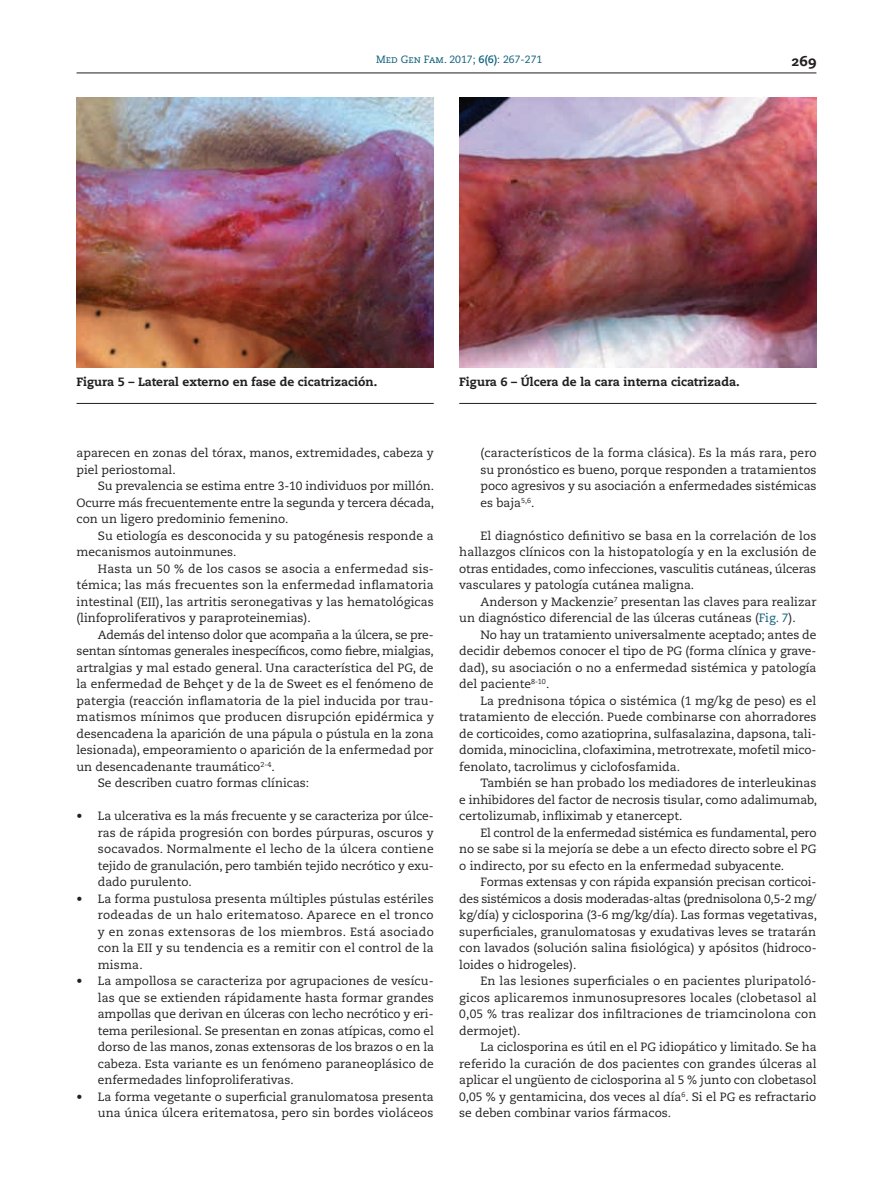
<style>
.page{position:relative;width:893px;height:1191px;background:#fff}
.page>*{position:absolute;margin:0;border:0;box-sizing:border-box;transform-origin:0 0}
.t1{font:14.25px "Caecilia Heavy SC";color:#231f20}
.t2{font:12px/16.5px "Caecilia";color:#231f20;text-align:justify}
.t3{font:800 12px "Caecilia";color:#231f20}
.t4{font:12px "Caecilia";letter-spacing:-.02em;color:#231f20}
.t5{font:12px "Caecilia";letter-spacing:.02em;color:#231f20}
.t6{font:10.5px "Caecilia";color:#0c5d79}
.s1{font-family:"Caecilia Roman SC"}
.s2{font-weight:700}
.s3{color:#0c5d79}
</style>
<div class="page">
<hr style="left:77px;top:73px;width:739px;height:1px;background:#231f20">
<hr style="left:77px;top:403px;width:357px;height:1px;background:#231f20">
<hr style="left:459px;top:403px;width:357px;height:1px;background:#231f20">
<img style="left:77px;top:98px;width:357px;height:269px">
<img style="left:459px;top:98px;width:357px;height:269px">
<p class="t6" style="left:376px;top:53px;width:168px"><span class="s1">Med Gen Fam.</span> 2017; <span class="s2">6(6)</span>: 267-271</p>
<p class="t1" style="left:791px;top:52px;width:27px">269</p>
<p class="t3" style="left:77px;top:374px;width:302px">Figura 5 – Lateral externo en fase de cicatrización.</p>
<p class="t3" style="left:459px;top:374px;width:282px">Figura 6 – Úlcera de la cara interna cicatrizada.</p>
<p class="t2" style="left:77px;top:445px;width:359px">aparecen en zonas del tórax, manos, extremidades, cabeza y piel periostomal.</p>
<p class="t2" style="left:77px;top:478px;width:359px;text-indent:21px">Su prevalencia se estima entre 3-10 individuos por millón.<br>Ocurre más frecuentemente entre la segunda y tercera década, con un ligero predominio femenino.</p>
<p class="t2" style="left:77px;top:527px;width:359px;text-indent:21px">Su etiología es desconocida y su patogénesis responde a mecanismos autoinmunes.</p>
<p class="t2" style="left:77px;top:560px;width:359px;text-indent:21px">Hasta un 50 % de los casos se asocia a enfermedad sis&shy;témica; las más frecuentes son la enfermedad inflamatoria intestinal (EII), las artritis seronegativas y las hematológicas (linfoproliferativos y paraproteinemias).</p>
<p class="t4" style="left:98px;top:627px;width:337px">Además del intenso dolor que acompaña a la úlcera, se pre-</p>
<p class="t2" style="left:77px;top:643px;width:359px">sentan síntomas generales inespecíficos, como fiebre, mialgias,</p>
<p class="t2" style="left:77px;top:659px;width:359px">artralgias y mal estado general. Una característica del PG, de</p>
<p class="t2" style="left:77px;top:676px;width:359px">la enfermedad de Behçet y de la de Sweet es el fenómeno de</p>
<p class="t2" style="left:77px;top:692px;width:359px">patergia (reacción inflamatoria de la piel inducida por trau-</p>
<p class="t5" style="left:77px;top:710px;width:359px">matismos mínimos que producen disrupción epidérmica y</p>
<p class="t2" style="left:77px;top:725px;width:359px">desencadena la aparición de una pápula o pústula en la zona</p>
<p class="t2" style="left:77px;top:742px;width:359px">lesionada), empeoramiento o aparición de la enfermedad por</p>
<p class="t2" style="left:77px;top:758px;width:200px">un desencadenante traumático<sup>2-4</sup>.</p>
<p class="t2" style="left:98px;top:775px;width:213px">Se describen cuatro formas clínicas:</p>
<p class="t2" style="left:98px;top:808px;width:337px;text-indent:-21px">• La ulcerativa es la más frecuente y se caracteriza por úlce&shy;ras de rápida progresión con bordes púrpuras, oscuros y socavados. Normalmente el lecho de la úlcera contiene tejido de granulación, pero también tejido necrótico y exu&shy;dado purulento.</p>
<p class="t2" style="left:98px;top:890px;width:338px;text-indent:-21px">• La forma pustulosa presenta múltiples pústulas estériles rodeadas de un halo eritematoso. Aparece en el tronco y en zonas extensoras de los miembros. Está asociado con la EII y su tendencia es a remitir con el control de la misma.</p>
<p class="t2" style="left:98px;top:973px;width:338px;text-indent:-21px">• La ampollosa se caracteriza por agrupaciones de vesícu&shy;las que se extienden rápidamente hasta formar grandes ampollas que derivan en úlceras con lecho necrótico y eri&shy;tema perilesional. Se presentan en zonas atípicas, como el dorso de las manos, zonas extensoras de los brazos o en la cabeza. Esta variante es un fenómeno paraneoplásico de enfermedades linfoproliferativas.</p>
<p class="t2" style="left:77px;top:1088px;width:359px;text-align:right">• La forma vegetante o superficial granulomatosa presenta una única úlcera eritematosa, pero sin bordes violáceos</p>
<p class="t2" style="left:480px;top:445px;width:338px">(característicos de la forma clásica). Es la más rara, pero su pronóstico es bueno, porque responden a tratamientos poco agresivos y su asociación a enfermedades sistémicas es baja<sup>5,6</sup>.</p>
<p class="t2" style="left:459px;top:527px;width:359px;text-indent:21px">El diagnóstico definitivo se basa en la correlación de los hallazgos clínicos con la histopatología y en la exclusión de otras entidades, como infecciones, vasculitis cutáneas, úlceras vasculares y patología cutánea maligna.</p>
<p class="t2" style="left:459px;top:593px;width:359px;text-indent:21px">Anderson y Mackenzie<sup>7</sup> presentan las claves para realizar un diagnóstico diferencial de las úlceras cutáneas (<span class="s3">Fig. 7</span>).</p>
<p class="t2" style="left:459px;top:626px;width:359px;text-indent:21px">No hay un tratamiento universalmente aceptado; antes de decidir debemos conocer el tipo de PG (forma clínica y grave&shy;dad), su asociación o no a enfermedad sistémica y patología del paciente<sup>8-10</sup>.</p>
<p class="t2" style="left:459px;top:692px;width:359px;text-indent:21px">La prednisona tópica o sistémica (1 mg/kg de peso) es el tratamiento de elección. Puede combinarse con ahorradores de corticoides, como azatioprina, sulfasalazina, dapsona, tali&shy;domida, minociclina, clofaximina, metrotrexate, mofetil mico&shy;fenolato, tacrolimus y ciclofosfamida.</p>
<p class="t2" style="left:459px;top:775px;width:359px;text-indent:21px">También se han probado los mediadores de interleukinas e inhibidores del factor de necrosis tisular, como adalimumab, certolizumab, infliximab y etanercept.</p>
<p class="t2" style="left:459px;top:824px;width:359px;text-indent:21px">El control de la enfermedad sistémica es fundamental, pero no se sabe si la mejoría se debe a un efecto directo sobre el PG o indirecto, por su efecto en la enfermedad subyacente.</p>
<p class="t2" style="left:459px;top:874px;width:359px;text-indent:21px">Formas extensas y con rápida expansión precisan corticoi&shy;des sistémicos a dosis moderadas-altas (prednisolona 0,5-2 mg/ kg/día) y ciclosporina (3-6 mg/kg/día). Las formas vegetativas, superficiales, granulomatosas y exudativas leves se tratarán con lavados (solución salina fisiológica) y apósitos (hidroco&shy;loides o hidrogeles).</p>
<p class="t2" style="left:459px;top:973px;width:359px;text-indent:21px">En las lesiones superficiales o en pacientes pluripatoló&shy;gicos aplicaremos inmunosupresores locales (clobetasol al 0,05 % tras realizar dos infiltraciones de triamcinolona con dermojet).</p>
<p class="t2" style="left:459px;top:1039px;width:359px;text-indent:21px">La ciclosporina es útil en el PG idiopático y limitado. Se ha referido la curación de dos pacientes con grandes úlceras al aplicar el ungüento de ciclosporina al 5 % junto con clobetasol 0,05 % y gentamicina, dos veces al día<sup>6</sup>. Si el PG es refractario se deben combinar varios fármacos.</p>
</div>
